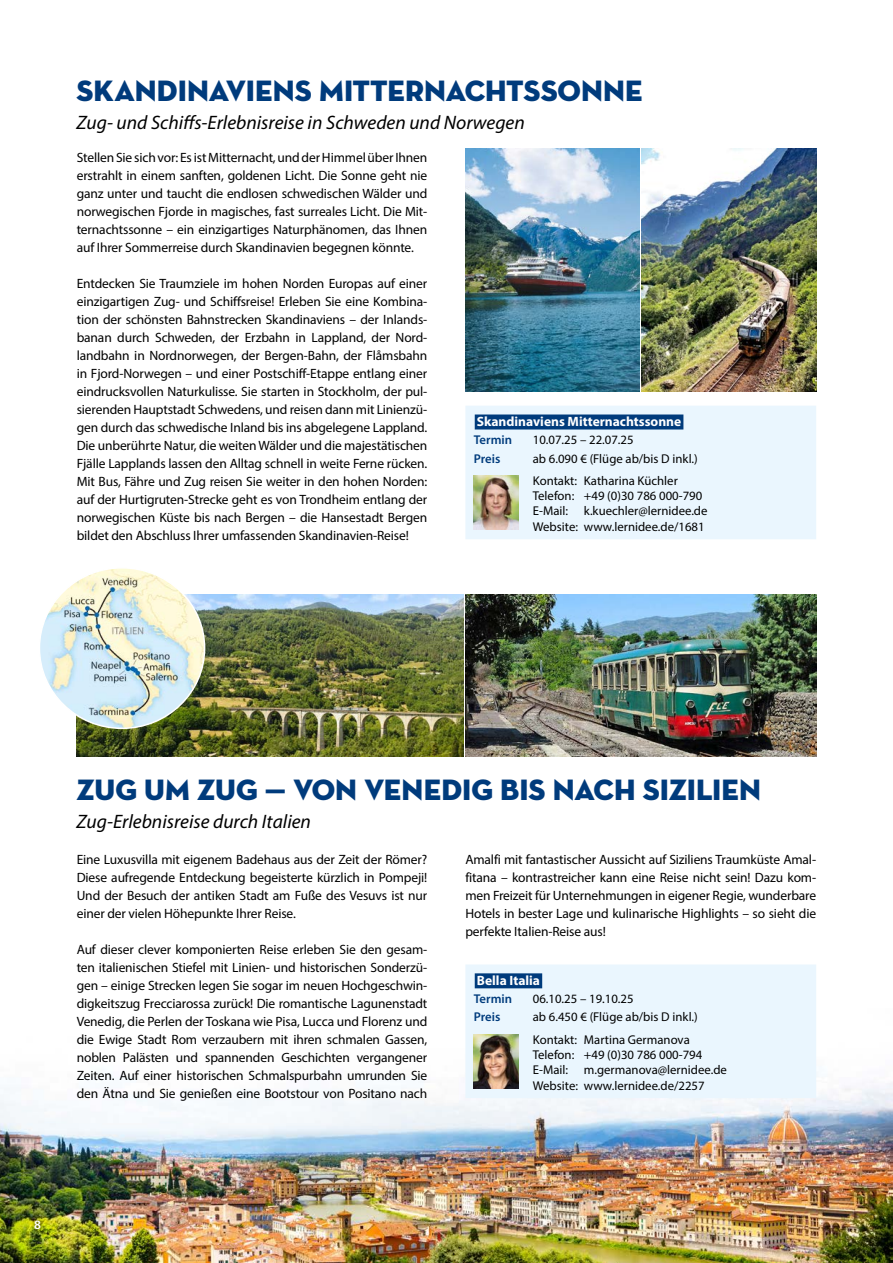
<style>
.page{position:relative;width:893px;height:1263px;background:#fff}
.page>*{position:absolute;margin:0;border:0;box-sizing:border-box;transform-origin:0 0}
.t1{font:30px "Neutraface Display Titling";color:#003b7c}
.t2{font:italic 19.5px "Myriad Pro";color:#000}
.t3{font:13.5px/18px "Myriad Pro";letter-spacing:-.01em;color:#000;text-align:justify}
.t4{font:700 13.5px "Myriad Pro";color:#fff}
.t5{font:12.75px/15.3px "Myriad Pro";color:#000}
.t6{font:600 12.75px "Myriad Pro";color:#003b7c}
.t7{font:600 12.75px "Myriad Pro";color:#fff}
</style>
<div class="page">
<img style="left:0;top:1071px;width:893px;height:192px">
<div style="left:465px;top:964px;width:351px;height:134px;background:#eaf6fe"></div>
<div style="left:475px;top:973px;width:67px;height:15px;background:#003b7c"></div>
<img style="left:474px;top:1034px;width:45px;height:54px">
<div style="left:465px;top:406px;width:351px;height:133px;background:#eaf6fe"></div>
<div style="left:475px;top:414px;width:208px;height:15px;background:#003b7c"></div>
<img style="left:474px;top:475px;width:45px;height:55px">
<img style="left:77px;top:594px;width:386px;height:162px">
<img style="left:42px;top:570px;width:163px;height:158px">
<img style="left:466px;top:594px;width:350px;height:162px">
<img style="left:642px;top:149px;width:174px;height:243px">
<img style="left:466px;top:149px;width:174px;height:243px">
<div style="left:31px;top:1217px;width:13px;height:15px;background:#000;opacity:.75"></div>
<h1 class="t1" style="left:77px;top:72px;width:567px">SKANDINAVIENS MITTERNACHTSSONNE</h1>
<h2 class="t2" style="left:77px;top:110px;width:450px">Zug- und Schiffs-Erlebnisreise in Schweden und Norwegen</h2>
<p class="t3" style="left:77px;top:148px;width:352px">Stellen Sie sich vor: Es ist Mitternacht, und der Himmel über Ihnen erstrahlt in einem sanften, goldenen Licht. Die Sonne geht nie ganz unter und taucht die endlosen schwedischen Wälder und norwegischen Fjorde in magisches, fast surreales Licht. Die Mit&shy;ternachtssonne – ein einzigartiges Naturphänomen, das Ihnen auf Ihrer Sommerreise durch Skandinavien begegnen könnte.</p>
<p class="t3" style="left:77px;top:274px;width:352px">Entdecken Sie Traumziele im hohen Norden Europas auf einer einzigartigen Zug- und Schiffsreise! Erleben Sie eine Kombina&shy;tion der schönsten Bahnstrecken Skandinaviens – der Inlands&shy;banan durch Schweden, der Erzbahn in Lappland, der Nord&shy;landbahn in Nordnorwegen, der Bergen-Bahn, der Flåmsbahn in Fjord-Norwegen – und einer Postschiff-Etappe entlang einer eindrucksvollen Naturkulisse. Sie starten in Stockholm, der pul&shy;sierenden Hauptstadt Schwedens, und reisen dann mit Linienzü&shy;gen durch das schwedische Inland bis ins abgelegene Lappland.<br>Die unberührte Natur, die weiten Wälder und die majestätischen Fjälle Lapplands lassen den Alltag schnell in weite Ferne rücken.<br>Mit Bus, Fähre und Zug reisen Sie weiter in den hohen Norden: auf der Hurtigruten-Strecke geht es von Trondheim entlang der norwegischen Küste bis nach Bergen – die Hansestadt Bergen bildet den Abschluss Ihrer umfassenden Skandinavien-Reise!</p>
<p class="t4" style="left:477px;top:413px;width:206px">Skandinaviens Mitternachtssonne</p>
<p class="t6" style="left:474px;top:432px;width:40px">Termin</p>
<p class="t5" style="left:533px;top:432px;width:102px">10.07.25 – 22.07.25</p>
<p class="t6" style="left:474px;top:450px;width:28px">Preis</p>
<p class="t5" style="left:533px;top:447px;width:167px;line-height:22.4px">ab 6.090 € (Flüge ab/bis D inkl.)<br>Kontakt: Katharina Küchler</p>
<p class="t5" style="left:533px;top:488px;width:176px">Telefon: +49 (0)30 786 000-790<br>E-Mail: k.kuechler@lernidee.de<br>Website: www.lernidee.de/1681</p>
<h1 class="t1" style="left:77px;top:771px;width:686px">ZUG UM ZUG — VON VENEDIG BIS NACH SIZILIEN</h1>
<h2 class="t2" style="left:77px;top:809px;width:236px">Zug-Erlebnisreise durch Italien</h2>
<p class="t3" style="left:77px;top:850px;width:352px">Eine Luxusvilla mit eigenem Badehaus aus der Zeit der Römer?<br>Diese aufregende Entdeckung begeisterte kürzlich in Pompeji!<br>Und der Besuch der antiken Stadt am Fuße des Vesuvs ist nur einer der vielen Höhepunkte Ihrer Reise.</p>
<p class="t3" style="left:77px;top:940px;width:352px">Auf dieser clever komponierten Reise erleben Sie den gesam&shy;ten italienischen Stiefel mit Linien- und historischen Sonderzü&shy;gen – einige Strecken legen Sie sogar im neuen Hochgeschwin&shy;digkeitszug Frecciarossa zurück! Die romantische Lagunenstadt Venedig, die Perlen der Toskana wie Pisa, Lucca und Florenz und die Ewige Stadt Rom verzaubern mit ihren schmalen Gassen, noblen Palästen und spannenden Geschichten vergangener Zeiten. Auf einer historischen Schmalspurbahn umrunden Sie den Ätna und Sie genießen eine Bootstour von Positano nach</p>
<p class="t3" style="left:465px;top:850px;width:352px">Amalfi mit fantastischer Aussicht auf Siziliens Traumküste Amal&shy;fitana – kontrastreicher kann eine Reise nicht sein! Dazu kom&shy;men Freizeit für Unternehmungen in eigener Regie, wunderbare Hotels in bester Lage und kulinarische Highlights – so sieht die perfekte Italien-Reise aus!</p>
<p class="t4" style="left:477px;top:972px;width:65px">Bella Italia</p>
<p class="t6" style="left:474px;top:991px;width:40px">Termin</p>
<p class="t5" style="left:533px;top:991px;width:102px">06.10.25 – 19.10.25</p>
<p class="t6" style="left:474px;top:1009px;width:28px">Preis</p>
<p class="t5" style="left:533px;top:1006px;width:167px;line-height:22.4px">ab 6.450 € (Flüge ab/bis D inkl.)<br>Kontakt: Martina Germanova</p>
<p class="t5" style="left:533px;top:1047px;width:196px">Telefon: +49 (0)30 786 000-794<br>E-Mail: m.germanova@lernidee.de<br>Website: www.lernidee.de/2257</p>
<p class="t7" style="left:34px;top:1216px;width:8px">8</p>
</div>
